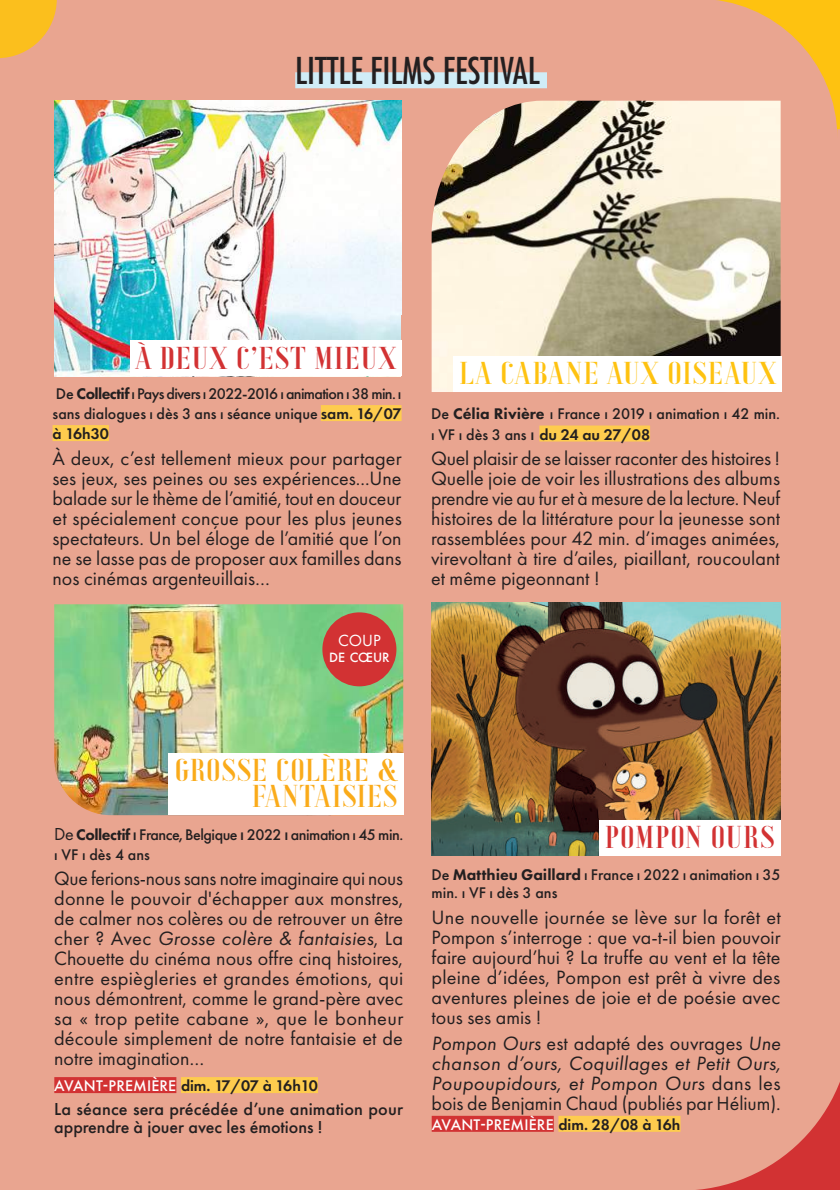
<style>
.page{position:relative;width:840px;height:1190px;background:#fff}
.page>*{position:absolute;margin:0;border:0;box-sizing:border-box;transform-origin:0 0}
.t1{font:condensed 36px "Futura";color:#231f20}
.t2{font:30px "Xants";letter-spacing:.03em;color:#d23233}
.t3{font:30px/26px "Xants";letter-spacing:.015em;color:#faab1a;text-align:right}
.t4{font:30px "Xants";letter-spacing:.04em;color:#fec210}
.t5{font:20px/20px "Futura PT";color:#231f20;text-align:justify}
.t6{font:italic 20px/20px "Futura PT";letter-spacing:.02em;color:#231f20;text-align:justify}
.t7{font:500 18px/18px "Futura PT";letter-spacing:.01em;color:#231f20}
.t8{font:16.8px "Futura PT";color:#fff}
.t9{font:500 16px/20px "Futura PT";color:#231f20}
.t10{font:500 16px/20px "Futura PT";letter-spacing:-.03em;color:#231f20}
.t11{font:600 16px "Futura PT";letter-spacing:-.01em;color:#231f20}
.t12{font:500 16px "Futura PT";letter-spacing:.01em;color:#fff}
.t13{font:500 14px "Futura PT";color:#fff}
.s1{font-weight:800}
.s2{font-weight:600}
.s3{font-size:18px}
.s4{font-weight:400;font-size:18px}
.s5{font-style:italic}
.s6{font-weight:500;color:#fff}
.s7{font-style:normal}
.s8{font-weight:600;color:#231f20}
</style>
<div class="page">
<div style="left:0;top:0;width:839px;height:1190px;background:#e9a590"></div>
<img style="left:54px;top:604px;width:349px;height:211px">
<img style="left:431px;top:603px;width:349px;height:252px">
<img style="left:54px;top:101px;width:347px;height:276px">
<div style="left:320px;top:405px;width:81px;height:16px;background:#fecc4e"></div>
<div style="left:53px;top:425px;width:56px;height:16px;background:#fecc4e"></div>
<div style="left:431px;top:1116px;width:122px;height:16px;background:#d23233"></div>
<div style="left:558px;top:1116px;width:122px;height:16px;background:#fecc4e"></div>
<div style="left:295px;top:72px;width:251px;height:16px;background:#d0edf7"></div>
<img style="left:431px;top:101px;width:349px;height:291px">
<div style="left:539px;top:426px;width:110px;height:16px;background:#fecc4e"></div>
<div style="left:322px;top:612px;width:74px;height:74px;background:#d23233;border-radius:50%"></div>
<div style="left:54px;top:1077px;width:122px;height:16px;background:#d23233"></div>
<div style="left:181px;top:1077px;width:137px;height:16px;background:#fecc4e"></div>
<div style="left:130px;top:341px;width:271px;height:35px;background:#fff"></div>
<div style="left:453px;top:356px;width:328px;height:36px;background:#fff"></div>
<div style="left:168px;top:753px;width:235px;height:62px;background:#fff"></div>
<div style="left:599px;top:820px;width:181px;height:36px;background:#fff"></div>
<svg style="left:0;top:0;width:57px;height:58px"></svg>
<svg style="left:697px;top:0;width:143px;height:139px"></svg>
<svg style="left:680px;top:1020px;width:160px;height:170px"></svg>
<h1 class="t1" style="left:295px;top:48px;width:246px">LITTLE FILMS FESTIVAL</h1>
<h2 class="t2" style="left:136px;top:339px;width:262px">À DEUX C’EST MIEUX</h2>
<p class="t9" style="left:53px;top:384px;width:350px;text-align:justify">De <span class="s1">Collectif</span> ı Pays divers ı 2022-2016 ı animation ı 38 min. ı sans dialogues ı dès 3 ans ı séance unique <span class="s2">sam. 16/07 à 16h30</span></p>
<p class="t5" style="left:53px;top:448px;width:350px">À deux, c’est tellement mieux pour partager ses jeux, ses peines ou ses expériences...Une balade sur le thème de l’amitié, tout en douceur et spécialement conçue pour les plus jeunes spectateurs. Un bel éloge de l’amitié que l’on ne se lasse pas de proposer aux familles dans nos cinémas argenteuillais…</p>
<p class="t8" style="left:338px;top:631px;width:44px">COUP</p>
<p class="t13" style="left:329px;top:649px;width:62px">DE CŒUR</p>
<h2 class="t4" style="left:459px;top:355px;width:318px">LA CABANE AUX OISEAUX</h2>
<p class="t9" style="left:431px;top:403px;width:350px;line-height:21px">De <span class="s1">Célia Rivière</span> ı France ı 2019 ı animation ı 42 min. ı VF ı dès 3 ans <span class="s3">ı</span> <span class="s2">du 24 au 27/08</span></p>
<p class="t5" style="left:431px;top:448px;width:350px">Quel plaisir de se laisser raconter des histoires !<br>Quelle joie de voir les illustrations des albums prendre vie au fur et à mesure de la lecture. Neuf histoires de la littérature pour la jeunesse sont rassemblées pour 42 min. d’images animées, virevoltant à tire d’ailes, piaillant, roucoulant et même pigeonnant !</p>
<h2 class="t3" style="left:174px;top:757px;width:225px">GROSSE COLÈRE &amp;<br>FANTAISIES</h2>
<p class="t10" style="left:54px;top:824px;width:350px"><span class="s4">De</span> <span class="s1">Collectif</span> <span class="s3">ı</span> France, Belgique <span class="s3">ı</span> 2022 <span class="s3">ı</span> animation ı 45 min. ı VF ı dès 4 ans</p>
<p class="t5" style="left:54px;top:869px;width:350px">Que ferions-nous sans notre imaginaire qui nous donne le pouvoir d'échapper aux monstres, de calmer nos colères ou de retrouver un être cher ? Avec <span class="s5">Grosse colère &amp; fantaisies</span>, La Chouette du cinéma nous offre cinq histoires, entre espiègleries et grandes émotions, qui nous démontrent, comme le grand-père avec sa « trop petite cabane », que le bonheur découle simplement de notre fantaisie et de notre imagination…</p>
<p class="t11" style="left:54px;top:1076px;width:265px"><span class="s6">AVANT-PREMIÈRE</span> dim. 17/07 à 16h10</p>
<p class="t7" style="left:54px;top:1100px;width:350px">La séance sera précédée d’une animation pour apprendre à jouer avec les émotions !</p>
<h2 class="t2" style="left:604px;top:819px;width:172px">POMPON OURS</h2>
<p class="t9" style="left:431px;top:866px;width:350px;line-height:18px">De <span class="s1">Matthieu Gaillard</span> ı France ı 2022 ı animation ı 35 min. ı VF ı dès 3 ans</p>
<p class="t5" style="left:431px;top:907px;width:350px">Une nouvelle journée se lève sur la forêt et Pompon s’interroge : que va-t-il bien pouvoir faire aujourd’hui ? La truffe au vent et la tête pleine d’idées, Pompon est prêt à vivre des aventures pleines de joie et de poésie avec tous ses amis !</p>
<p class="t6" style="left:431px;top:1033px;width:350px">Pompon Ours <span class="s7">est adapté des ouvrages</span> Une chanson d’ours, Coquillages et Petit Ours, Poupoupidours, et Pompon Ours <span class="s7">dans les bois de Benjamin Chaud (publiés par Hélium).</span></p>
<p class="t12" style="left:431px;top:1115px;width:250px">AVANT-PREMIÈRE <span class="s8">dim. 28/08 à 16h</span></p>
</div>
